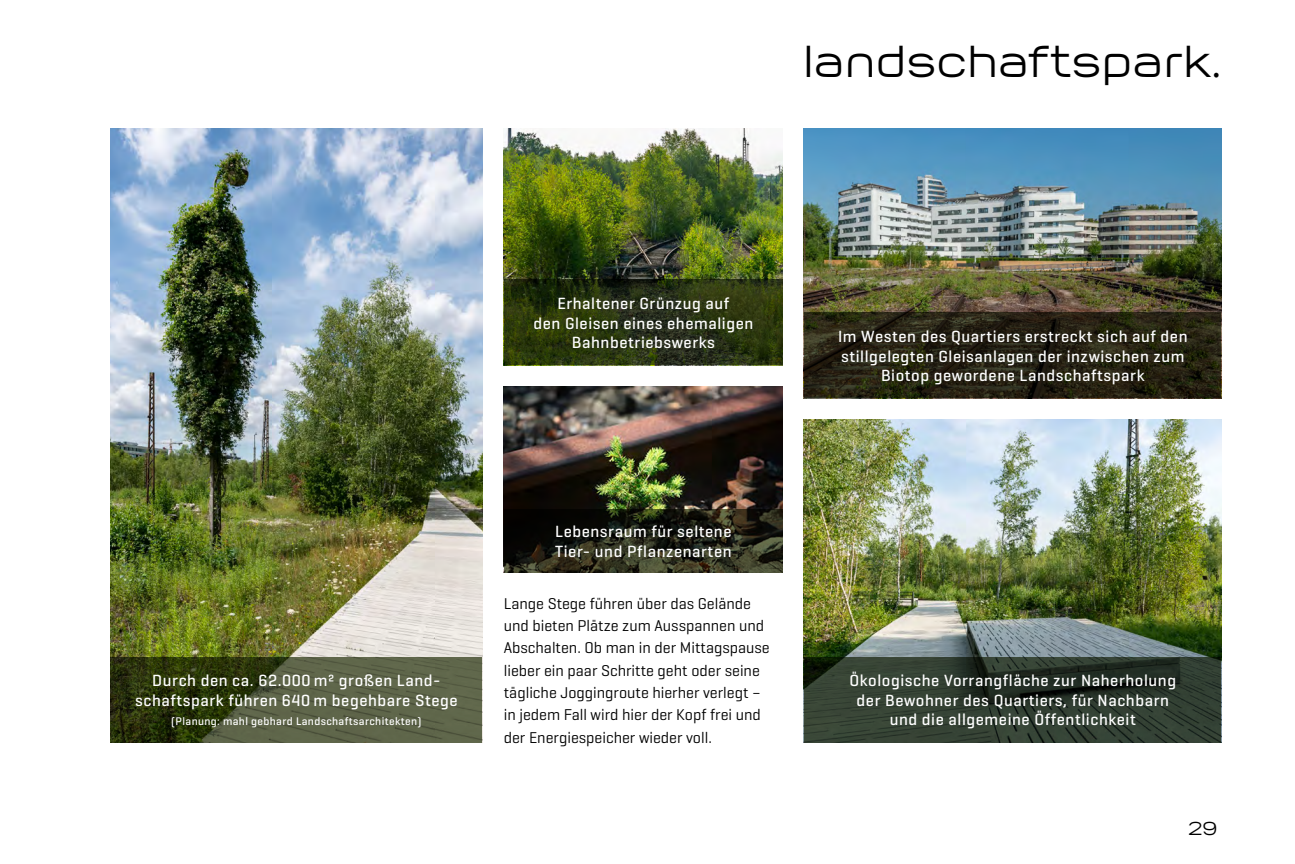
<style>
.page{position:relative;width:1295px;height:864px;background:#fff}
.page>*{position:absolute;margin:0;border:0;box-sizing:border-box;transform-origin:0 0}
.t1{font:48.82px "Innervers Gothic";color:#000}
.t2{font:20.4px "Innervers Gothic";color:#000}
.t3{font:500 16.5px/19.5px "Geogrotesque";letter-spacing:.035em;color:#fff;text-align:center}
.t4{font:15.9px/22.3px "Geogrotesque";color:#000}
.t5{font:500 11.25px "Geogrotesque";letter-spacing:.035em;color:#fff}
</style>
<div class="page">
<img style="left:110px;top:128px;width:372px;height:614px">
<img style="left:803px;top:419px;width:418px;height:322px">
<img style="left:803px;top:128px;width:418px;height:270px">
<img style="left:504px;top:386px;width:278px;height:122px">
<img style="left:504px;top:128px;width:278px;height:152px">
<svg style="left:110px;top:656px;width:372px;height:85px;background:#4a5232"></svg>
<svg style="left:504px;top:280px;width:278px;height:85px;background:#293411"></svg>
<svg style="left:804px;top:312px;width:417px;height:85px;background:#262213"></svg>
<svg style="left:804px;top:656px;width:417px;height:85px;background:#2e3a2e"></svg>
<svg style="left:504px;top:508px;width:278px;height:64px;background:#232317"></svg>
<h1 class="t1" style="left:803px;top:29px;width:420px">landschaftspark.</h1>
<p class="t3" style="left:533px;top:293px;width:221px">Erhaltener Grünzug auf<br>den Gleisen eines ehemaligen<br>Bahnbetriebswerks</p>
<p class="t3" style="left:135px;top:670px;width:324px">Durch den ca. 62.000 m² großen Land&shy;schaftspark führen 640 m begehbare Stege</p>
<p class="t5" style="left:171px;top:714px;width:252px">(Planung: mahl gebhard Landschaftsarchitekten)</p>
<p class="t3" style="left:555px;top:521px;width:178px;text-align:left">Lebensraum für seltene<br>Tier- und Pflanzenarten</p>
<p class="t4" style="left:504px;top:591px;width:267px">Lange Stege führen über das Gelände und bieten Plätze zum Ausspannen und Abschalten. Ob man in der Mittagspause lieber ein paar Schritte geht oder seine tägliche Joggingroute hierher verlegt – in jedem Fall wird hier der Kopf frei und der Energiespeicher wieder voll.</p>
<p class="t3" style="left:838px;top:326px;width:351px">Im Westen des Quartiers erstreckt sich auf den stillgelegten Gleisanlagen der inzwischen zum<br>Biotop gewordene Landschaftspark</p>
<p class="t3" style="left:849px;top:670px;width:328px">Ökologische Vorrangfläche zur Naherholung der Bewohner des Quartiers, für Nachbarn und die allgemeine Öffentlichkeit</p>
<p class="t2" style="left:1188px;top:814px;width:31px">29</p>
</div>
